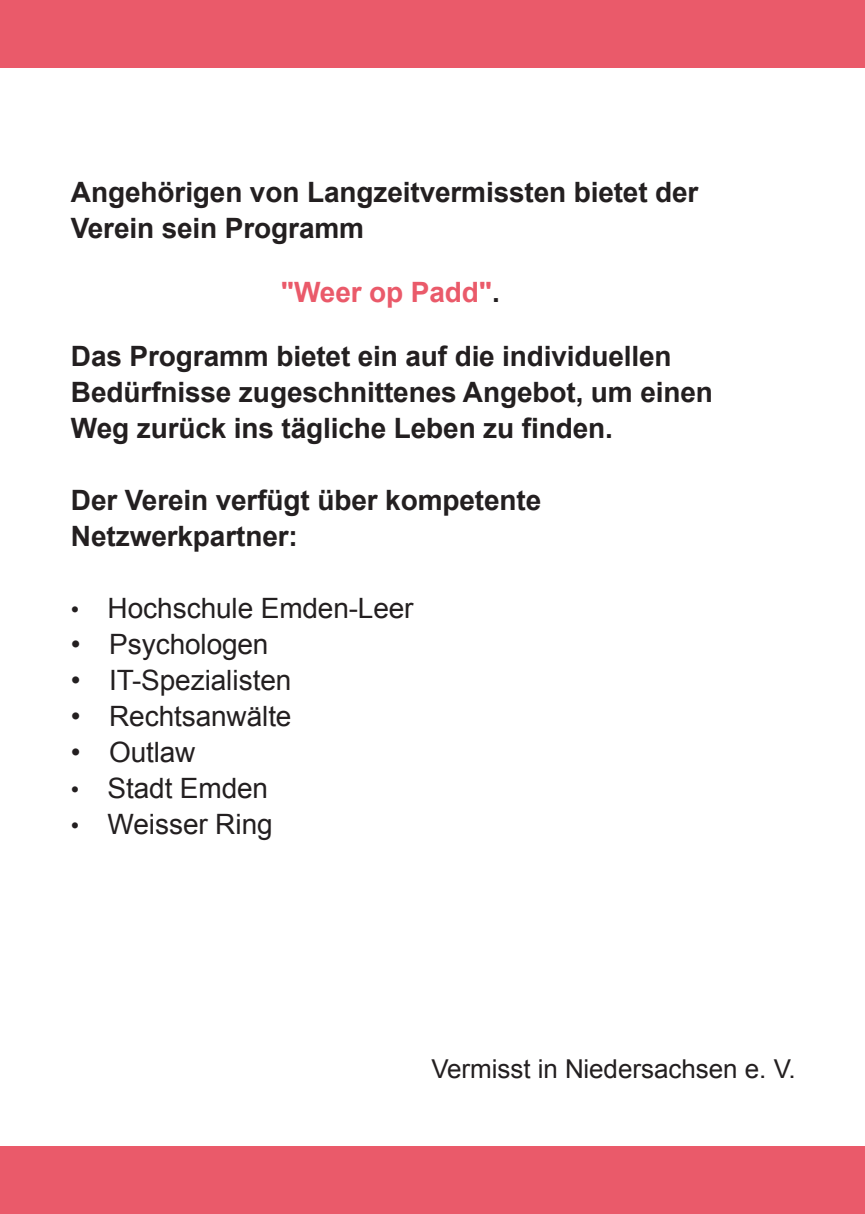
<style>
.page{position:relative;width:865px;height:1214px;background:#fff}
.page>*{position:absolute;margin:0;border:0;box-sizing:border-box;transform-origin:0 0}
.t1{font:700 28px/36px "Arial";letter-spacing:-.005em;color:#231f20}
.t2{font:28px "Arial";letter-spacing:-.005em;color:#231f20}
.t3{font:700 28px "Arial";letter-spacing:-.005em;color:#ea5a6a}
.t4{font:26px "Arial";color:#231f20}
.s1{color:#231f20}
.s2{font-size:24px}
</style>
<div class="page">
<div style="left:0;top:1146px;width:864px;height:67px;background:#ea5a6a"></div>
<div style="left:0;top:1px;width:865px;height:67px;background:#ea5a6a"></div>
<p class="t1" style="left:71px;top:174px;width:629px">Angehörigen von Langzeitvermissten bietet der<br>Verein sein Programm</p>
<p class="t3" style="left:281px;top:276px;width:220px">"Weer op Padd"<span class="s1">.</span></p>
<p class="t1" style="left:71px;top:338px;width:643px">Das Programm bietet ein auf die individuellen<br>Bedürfnisse zugeschnittenes Angebot, um einen<br>Weg zurück ins tägliche Leben zu finden.</p>
<p class="t1" style="left:71px;top:482px;width:472px">Der Verein verfügt über kompetente<br>Netzwerkpartner:</p>
<p class="t2" style="left:71px;top:592px;width:344px"><span class="s2">•</span> Hochschule Emden-Leer</p>
<p class="t2" style="left:71px;top:628px;width:199px">• Psychologen</p>
<p class="t2" style="left:71px;top:664px;width:222px">• IT-Spezialisten</p>
<p class="t2" style="left:71px;top:700px;width:222px">• Rechtsanwälte</p>
<p class="t2" style="left:71px;top:736px;width:126px">• Outlaw</p>
<p class="t2" style="left:71px;top:772px;width:199px"><span class="s2">•</span> Stadt Emden</p>
<p class="t2" style="left:71px;top:808px;width:203px"><span class="s2">•</span> Weisser Ring</p>
<p class="t4" style="left:431px;top:1054px;width:366px">Vermisst in Niedersachsen e. V.</p>
</div>
